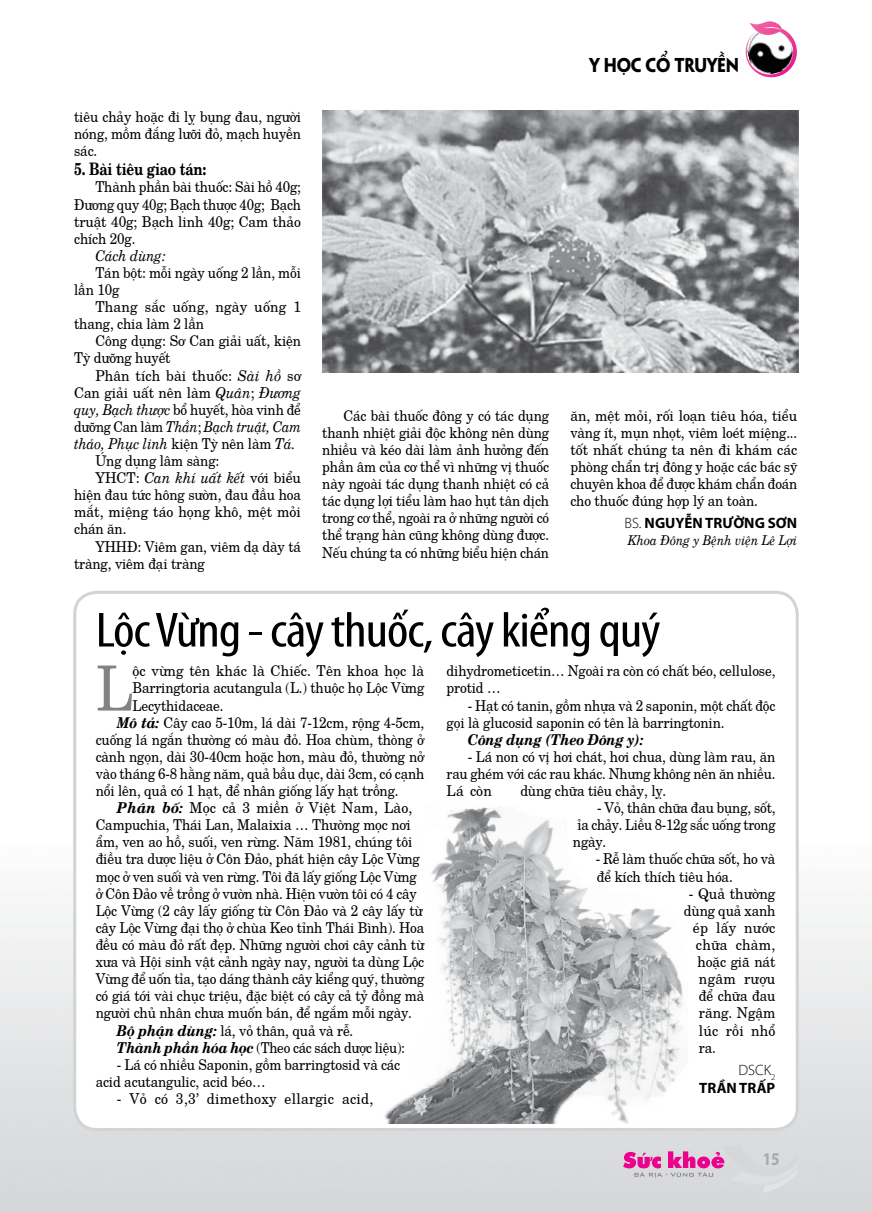
<style>
.page{position:relative;width:872px;height:1212px;background:#fff}
.page>*{position:absolute;margin:0;border:0;box-sizing:border-box;transform-origin:0 0}
.t1{font:62.4px "New Century";color:#808285;scale:.9 1}
.t2{font:condensed 49.65px "Myriad Pro";letter-spacing:-.02em;color:#000;scale:1.13 1}
.t3{font:700 18px "UTM Penumbra";letter-spacing:-.02em;color:#000;scale:.9 1}
.t4{font:700 18px "Myriad Pro";color:#a7a9ac;scale:.85 1}
.t5{font:700 17.25px "New Century";letter-spacing:-.01em;color:#000;scale:.78 1}
.t6{font:15px/17.1px "New Century";letter-spacing:-.01em;color:#000;scale:.9 1}
.t7{font:15px/17.1px "New Century";letter-spacing:-.01em;color:#000;text-align:justify;scale:.92 1}
.t8{font:15px/17.1px "New Century";letter-spacing:-.01em;color:#000;scale:.89 1}
.t9{font:15px "New Century";letter-spacing:-.01em;color:#000;scale:.93 1}
.t10{font:15px "New Century";letter-spacing:-.01em;color:#000;scale:.88 1}
.t11{font:15px/17.1px "New Century";letter-spacing:.015em;color:#000;scale:.93 1}
.t12{font:italic 15px "New Century";letter-spacing:-.01em;color:#000;scale:.9 1}
.t13{font:15px "New Century";letter-spacing:.01em;color:#000;scale:.93 1}
.t14{font:700 15px/18px "Myriad Pro";letter-spacing:.005em;color:#000;text-align:right}
.t15{font:15px "New Century";letter-spacing:.02em;color:#000;scale:.93 1}
.t16{font:italic 15px "New Century";letter-spacing:-.01em;color:#000;scale:.88 1}
.t17{font:italic 700 15px "New Century";letter-spacing:-.01em;color:#000;scale:.9 1}
.t18{font:15px "New Century";letter-spacing:-.01em;color:#000;scale:.91 1}
.t19{font:italic 13.5px "New Century";color:#000;scale:.9 1}
.s1{font-style:italic}
.s2{font-style:normal}
.s3{font-weight:300}
.s4{font-weight:700;font-style:italic}
</style>
<div class="page">
<img style="left:0;top:110px;width:872px;height:1102px">
<div style="left:75px;top:592px;width:722px;height:537px;background:#fff;border-radius:22px"></div>
<div style="left:73px;top:591px;width:725px;height:540px;border:3px solid #d1d3d4;border-radius:22px"></div>
<svg style="left:745px;top:21px;width:52px;height:56px"></svg>
<img style="left:322px;top:111px;width:476px;height:262px">
<img style="left:385px;top:806px;width:299px;height:317px">
<svg style="left:623px;top:1143px;width:174px;height:50px;background:#d9c2d2"></svg>
<p class="t6" style="left:74px;top:106px;width:253px;text-align:justify">tiêu chảy hoặc đi lỵ bụng đau, người nóng, mồm đắng lưỡi đỏ, mạch huyền sác.</p>
<p class="t5" style="left:74px;top:156px;width:171px">5. Bài tiêu giao tán:</p>
<p class="t6" style="left:74px;top:177px;width:253px;text-align:justify;text-indent:21px">Thành phần bài thuốc: Sài hồ 40g; Đương quy 40g; Bạch thược 40g; Bạch truật 40g; Bạch linh 40g; Cam thảo chích 20g.</p>
<p class="t12" style="left:95px;top:244px;width:79px">Cách dùng:</p>
<p class="t6" style="left:74px;top:263px;width:253px;text-indent:21px">Tán bột: mỗi ngày uống 2 lần, mỗi lần 10g</p>
<p class="t11" style="left:74px;top:297px;width:245px;text-indent:21px">Thang sắc uống, ngày uống 1 thang, chia làm 2 lần</p>
<p class="t6" style="left:74px;top:331px;width:253px;text-indent:21px">Công dụng: Sơ Can giải uất, kiện<br>Tỳ dưỡng huyết</p>
<p class="t9" style="left:95px;top:364px;width:222px">Phân tích bài thuốc: <span class="s1">Sài hồ</span> sơ</p>
<p class="t7" style="left:74px;top:382px;width:248px">Can giải uất nên làm <span class="s1">Quân</span>; <span class="s1">Đương</span></p>
<p class="t6" style="left:74px;top:399px;width:253px"><span class="s1">quy, Bạch thược</span> bổ huyết, hòa vinh để</p>
<p class="t16" style="left:74px;top:415px;width:259px"><span class="s2">dưỡng Can làm</span> Thần<span class="s2">;</span> Bạch truật, Cam</p>
<p class="t12" style="left:74px;top:432px;width:247px">thảo, Phục linh <span class="s2">kiện Tỳ nên làm</span> Tá.</p>
<p class="t6" style="left:95px;top:451px;width:139px">Ứng dụng lâm sàng:</p>
<p class="t7" style="left:95px;top:468px;width:225px">YHCT: <span class="s1">Can khí uất kết</span> với biểu</p>
<p class="t6" style="left:74px;top:485px;width:254px">hiện đau tức hông sườn, đau đầu hoa</p>
<p class="t9" style="left:74px;top:500px;width:245px">mắt, miệng táo họng khô, mệt mỏi</p>
<p class="t6" style="left:74px;top:519px;width:60px">chán ăn.</p>
<p class="t6" style="left:95px;top:536px;width:230px">YHHĐ: Viêm gan, viêm dạ dày tá</p>
<p class="t6" style="left:74px;top:553px;width:147px">tràng, viêm đại tràng</p>
<p class="t3" style="left:589px;top:51px;width:168px">Y HỌC CỔ TRUYỀN</p>
<p class="t6" style="left:322px;top:405px;width:254px;text-align:justify;text-indent:21px">Các bài thuốc đông y có tác dụng thanh nhiệt giải độc không nên dùng nhiều và kéo dài làm ảnh hưởng đến phần âm của cơ thể vì những vị thuốc này ngoài tác dụng thanh nhiệt có cả tác dụng lợi tiểu làm hao hụt tân dịch trong cơ thể, ngoài ra ở những người có thể trạng hàn cũng không dùng được.<br>Nếu chúng ta có những biểu hiện chán</p>
<p class="t7" style="left:570px;top:405px;width:248px">ăn, mệt mỏi, rối loạn tiêu hóa, tiểu vàng ít, mụn nhọt, viêm loét miệng... tốt nhất chúng ta nên đi khám các phòng chẩn trị đông y hoặc các bác sỹ chuyên khoa để được khám chẩn đoán cho thuốc đúng hợp lý an toàn.</p>
<p class="t14" style="left:624px;top:514px;width:174px"><span class="s3">Bs.</span> NGUYỄN TRƯỜNG SƠN</p>
<p class="t19" style="left:627px;top:530px;width:190px">Khoa Đông y Bệnh viện Lê Lợi</p>
<h2 class="t2" style="left:96px;top:600px;width:492px">Lộc Vừng - cây thuốc, cây kiểng quý</h2>
<h1 class="t1" style="left:96px;top:640px;width:43px">L</h1>
<p class="t9" style="left:133px;top:659px;width:310px">ộc vừng tên khác là Chiếc. Tên khoa học là</p>
<p class="t6" style="left:446px;top:661px;width:367px">dihydrometicetin… Ngoài ra còn có chất béo, cellulose, protid …</p>
<p class="t8" style="left:446px;top:695px;width:371px;text-indent:21px">- Hạt có tanin, gồm nhựa và 2 saponin, một chất độc gọi là glucosid saponin có tên là barringtonin.</p>
<p class="t17" style="left:468px;top:728px;width:197px">Công dụng (Theo Đông y):</p>
<p class="t6" style="left:446px;top:746px;width:367px;text-align:justify;text-indent:21px">- Lá non có vị hơi chát, hơi chua, dùng làm rau, ăn rau ghém với các rau khác. Nhưng không nên ăn nhiều.<br>Lá còn</p>
<p class="t6" style="left:133px;top:678px;width:325px">Barringtoria acutangula (L.) thuộc họ Lộc Vừng</p>
<p class="t6" style="left:133px;top:695px;width:103px">Lecythidaceae.</p>
<p class="t6" style="left:117px;top:712px;width:343px"><span class="s4">Mô tả:</span> Cây cao 5-10m, lá dài 7-12cm, rộng 4-5cm,</p>
<p class="t6" style="left:96px;top:729px;width:363px">cuống lá ngắn thường có màu đỏ . Hoa chùm, thòng ở</p>
<p class="t6" style="left:96px;top:746px;width:363px">cành ngọn, dài 30-40cm hoặc hơn, màu đỏ , thường nở</p>
<p class="t8" style="left:96px;top:763px;width:371px">vào tháng 6-8 hằng năm, quả bầu dục, dài 3cm, có cạnh</p>
<p class="t6" style="left:96px;top:781px;width:338px">nổi lên, quả có 1 hạt, để nhân giống lấy hạt trồng.</p>
<p class="t13" style="left:117px;top:796px;width:319px"><span class="s4">Phân bố:</span> Mọc cả 3 miền ở Việt Nam, Lào,</p>
<p class="t6" style="left:96px;top:815px;width:352px">Campuchia, Thái Lan, Malaixia … Thường mọc nơi</p>
<p class="t6" style="left:96px;top:832px;width:353px">ẩm, ven ao hồ , suối, ven rừng. Năm 1981, chúng tôi</p>
<p class="t6" style="left:96px;top:849px;width:361px">điều tra dược liệu ở Côn Đảo, phát hiện cây Lộc Vừng</p>
<p class="t8" style="left:96px;top:866px;width:362px">mọc ở ven suối và ven rừng. Tôi đã lấy giống Lộc Vừng</p>
<p class="t6" style="left:96px;top:883px;width:358px">ở Côn Đảo về trồng ở vườn nhà . Hiện vườn tôi có 4 cây</p>
<p class="t6" style="left:96px;top:900px;width:360px">Lộc Vừng (2 cây lấy giống từ Côn Đảo và 2 cây lấy từ</p>
<p class="t6" style="left:96px;top:917px;width:367px">cây Lộc Vừng đại thọ ở chùa Keo tỉnh Thái Bình). Hoa</p>
<p class="t6" style="left:96px;top:934px;width:362px">đều có màu đỏ rất đẹp. Những người chơi cây cảnh từ</p>
<p class="t6" style="left:96px;top:952px;width:366px">xưa và Hội sinh vật cảnh ngày nay, người ta dùng Lộc</p>
<p class="t6" style="left:96px;top:969px;width:367px">Vừng để uốn tỉ a, tạo dáng thành cây kiểng quý, thường</p>
<p class="t6" style="left:96px;top:986px;width:362px">có giá tới vài chục triệu, đặc biệt có cây cả tỷ đồng mà</p>
<p class="t6" style="left:96px;top:1003px;width:353px">người chủ nhân chưa muốn bán, để ngắm mỗi ngày.</p>
<p class="t6" style="left:117px;top:1020px;width:264px"><span class="s4">Bộ phận dùng:</span> lá, vỏ thân, quả và rễ .</p>
<p class="t10" style="left:117px;top:1036px;width:329px"><span class="s4">Thành phần hóa học</span> (Theo các sách dược liệu):</p>
<p class="t6" style="left:96px;top:1054px;width:340px;text-indent:21px">- Lá có nhiều Saponin, gồm barringtosid và các acid acutangulic, acid béo…</p>
<p class="t15" style="left:117px;top:1087px;width:277px">- Vỏ có 3,3’ dimethoxy ellargic acid,</p>
<p class="t6" style="left:520px;top:781px;width:164px">dùng chữa tiêu chảy, lỵ .</p>
<p class="t6" style="left:597px;top:798px;width:200px">- Vỏ , thân chữa đau bụng, sốt,</p>
<p class="t10" style="left:577px;top:813px;width:226px">ỉa chảy. Liều 8-12g sắc uống trong</p>
<p class="t6" style="left:573px;top:832px;width:39px">ngày.</p>
<p class="t6" style="left:595px;top:849px;width:197px">- Rễ làm thuốc chữa sốt, ho và để kích thích tiêu hóa.</p>
<p class="t9" style="left:688px;top:882px;width:95px">- Quả thường</p>
<p class="t6" style="left:684px;top:900px;width:103px">dùng quả xanh</p>
<p class="t9" style="left:693px;top:916px;width:90px">ép lấy nước</p>
<p class="t9" style="left:696px;top:933px;width:87px">chữa chàm,</p>
<p class="t18" style="left:697px;top:950px;width:87px">hoặc giã nát</p>
<p class="t9" style="left:699px;top:967px;width:84px">ngâm rượu</p>
<p class="t6" style="left:699px;top:986px;width:86px">để chữa đau</p>
<p class="t7" style="left:699px;top:1003px;width:85px">răng. Ngậm</p>
<p class="t9" style="left:699px;top:1019px;width:80px">lúc rồi nhổ</p>
<p class="t6" style="left:699px;top:1037px;width:20px">ra.</p>
<p class="t14" style="left:699px;top:1060px;width:78px"><span class="s3">DSCK</span><sub>2<br></sub>TRẦN TRẤP</p>
<p class="t4" style="left:762px;top:1147px;width:21px">15</p>
</div>
